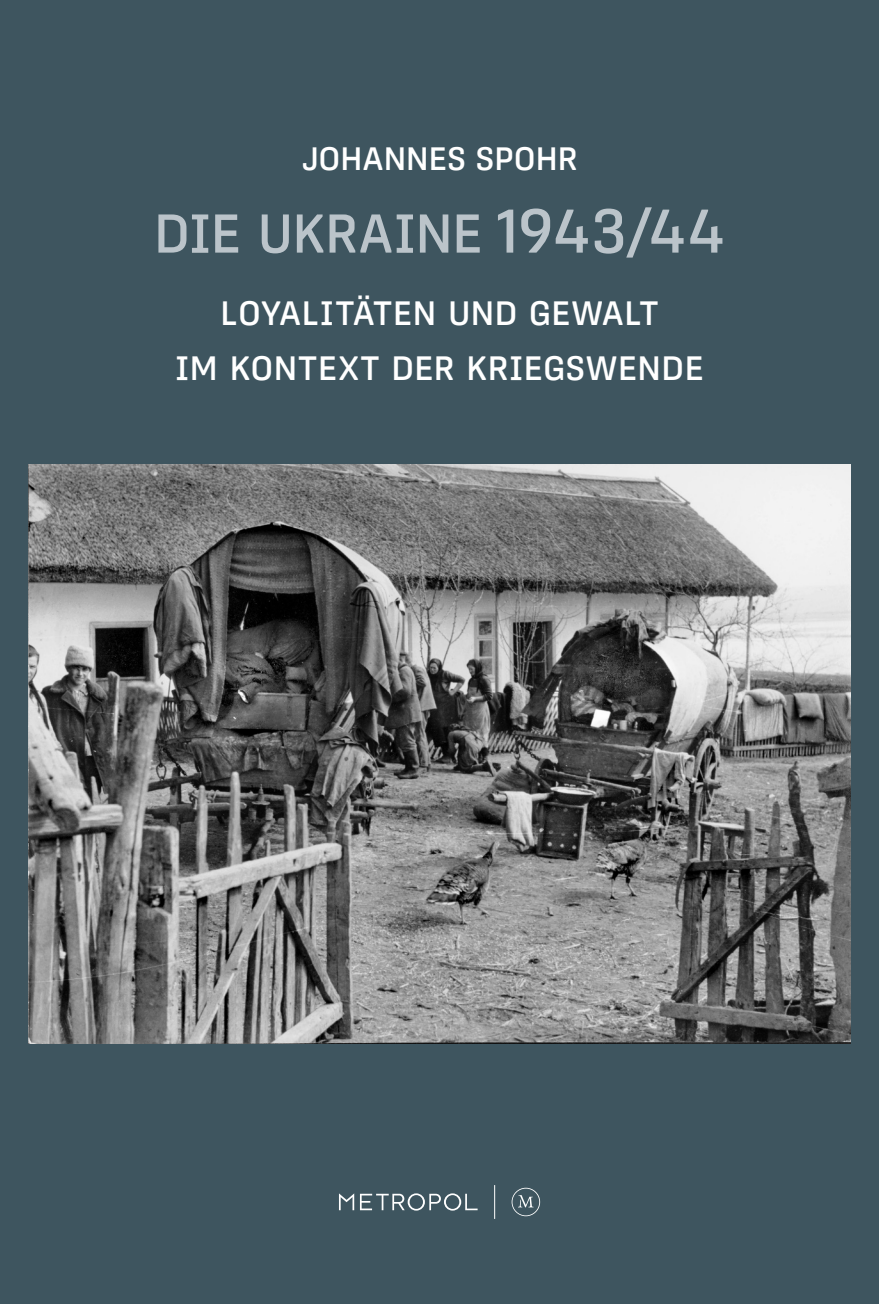
<style>
.page{position:relative;width:879px;height:1304px;background:#3e555f}
.page>*{position:absolute;margin:0;border:0;box-sizing:border-box;transform-origin:0 0}
.t1{font:500 54.2px "Protipo";letter-spacing:-.02em;color:#bbc4ca}
.t2{font:500 33.6px/55.4px "Protipo";letter-spacing:.005em;color:#fff;text-align:center}
.t3{font:500 32.2px "Protipo";letter-spacing:-.01em;color:#fff}
.s1{font-size:61.2px}
</style>
<div class="page">
<img style="left:28px;top:465px;width:822px;height:578px">
<svg style="left:511px;top:1188px;width:29px;height:28px"></svg>
<svg style="left:339px;top:1193px;width:15px;height:17px"></svg>
<svg style="left:360px;top:1193px;width:117px;height:18px"></svg>
<hr style="left:494px;top:1185px;width:1px;height:34px;background:#fff">
<p class="t3" style="left:301px;top:140px;width:278px">JOHANNES SPOHR</p>
<h1 class="t1" style="left:153px;top:202px;width:573px">DIE UKRAINE <span class="s1">1943/44</span></h1>
<p class="t2" style="left:175px;top:285px;width:530px">LOYALITÄTEN UND GEWALT<br>IM KONTEXT DER KRIEGSWENDE</p>
</div>
